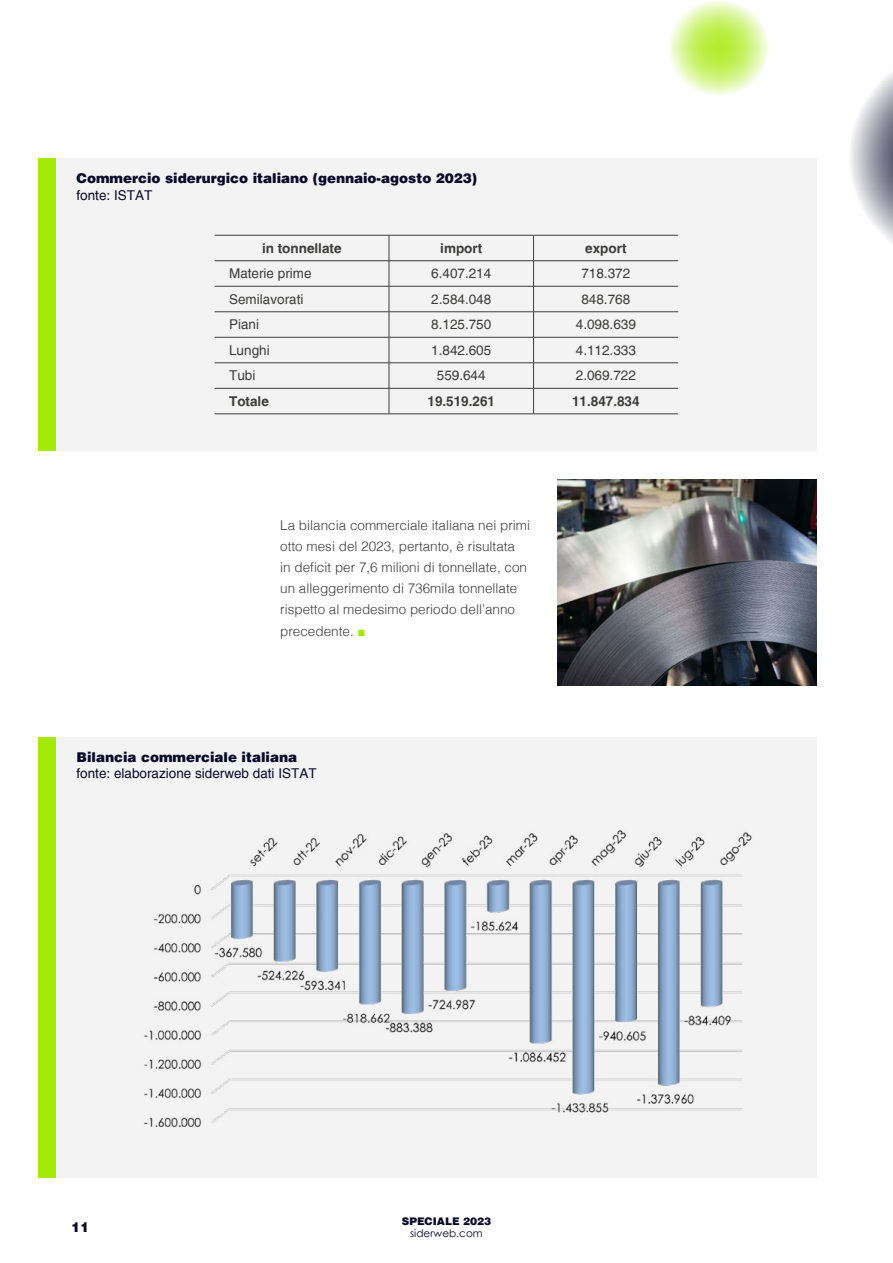
<style>
.page{position:relative;width:893px;height:1263px;background:#fff}
.page>*{position:absolute;margin:0;border:0;box-sizing:border-box;transform-origin:0 0}
.t1{font:300 13.5px/21px "Helvetica";color:#3c3c3b}
.t2{font:13.5px "Helvetica";color:#3c3c3b}
.t3{font:900 13.5px "Helvetica";color:#070929}
.t4{font:700 13.5px "Helvetica";color:#3c3c3b}
.t5{font:13.5px "Helvetica";color:#070929}
.t6{font:900 10.5px "Helvetica";color:#070929}
.t7{font:10.5px "Century Gothic";color:#070929}
.s1{font-family:"Arial";font-weight:900;color:#a5e90a}
</style>
<div class="page">
<div style="left:55px;top:158px;width:761px;height:293px;background:#f3f3f3"></div>
<div style="left:55px;top:737px;width:761px;height:440px;background:#f3f3f3"></div>
<div style="left:38px;top:158px;width:17px;height:293px;background:#a5e90a"></div>
<div style="left:38px;top:737px;width:17px;height:440px;background:#a5e90a"></div>
<img style="left:144px;top:830px;width:608px;height:297px">
<img style="left:557px;top:480px;width:259px;height:206px">
<svg style="left:850px;top:72px;width:43px;height:171px"></svg>
<svg style="left:669px;top:0;width:100px;height:96px;background:#d7f595"></svg>
<hr style="left:215px;top:235px;width:174px;height:1px;background:#3c3c3b">
<hr style="left:389px;top:235px;width:145px;height:1px;background:#3c3c3b">
<hr style="left:534px;top:235px;width:144px;height:1px;background:#3c3c3b">
<hr style="left:215px;top:260px;width:174px;height:1px;background:#3c3c3b">
<hr style="left:389px;top:260px;width:145px;height:1px;background:#3c3c3b">
<hr style="left:534px;top:260px;width:144px;height:1px;background:#3c3c3b">
<hr style="left:215px;top:286px;width:174px;height:1px;background:#3c3c3b">
<hr style="left:389px;top:286px;width:145px;height:1px;background:#3c3c3b">
<hr style="left:534px;top:286px;width:144px;height:1px;background:#3c3c3b">
<hr style="left:215px;top:311px;width:174px;height:1px;background:#3c3c3b">
<hr style="left:389px;top:311px;width:145px;height:1px;background:#3c3c3b">
<hr style="left:534px;top:311px;width:144px;height:1px;background:#3c3c3b">
<hr style="left:215px;top:337px;width:174px;height:1px;background:#3c3c3b">
<hr style="left:389px;top:337px;width:145px;height:1px;background:#3c3c3b">
<hr style="left:534px;top:337px;width:144px;height:1px;background:#3c3c3b">
<hr style="left:215px;top:363px;width:174px;height:1px;background:#3c3c3b">
<hr style="left:389px;top:363px;width:145px;height:1px;background:#3c3c3b">
<hr style="left:534px;top:363px;width:144px;height:1px;background:#3c3c3b">
<hr style="left:215px;top:388px;width:174px;height:1px;background:#3c3c3b">
<hr style="left:389px;top:388px;width:145px;height:1px;background:#3c3c3b">
<svg style="left:389px;top:235px;width:1px;height:179px"></svg>
<hr style="left:534px;top:388px;width:144px;height:1px;background:#3c3c3b">
<svg style="left:533px;top:235px;width:1px;height:179px"></svg>
<hr style="left:215px;top:414px;width:174px;height:1px;background:#3c3c3b">
<hr style="left:389px;top:414px;width:145px;height:1px;background:#3c3c3b">
<hr style="left:534px;top:414px;width:144px;height:1px;background:#3c3c3b">
<p class="t3" style="left:77px;top:170px;width:402px">Commercio siderurgico italiano (gennaio-agosto 2023)</p>
<p class="t5" style="left:77px;top:187px;width:77px">fonte: ISTAT</p>
<p class="t4" style="left:262px;top:240px;width:81px">in tonnellate</p>
<p class="t4" style="left:440px;top:240px;width:43px">import</p>
<p class="t4" style="left:585px;top:240px;width:43px">export</p>
<p class="t2" style="left:229px;top:266px;width:84px">Materie prime</p>
<p class="t2" style="left:431px;top:266px;width:62px">6.407.214</p>
<p class="t2" style="left:581px;top:266px;width:50px">718.372</p>
<p class="t2" style="left:229px;top:291px;width:76px">Semilavorati</p>
<p class="t2" style="left:431px;top:291px;width:62px">2.584.048</p>
<p class="t2" style="left:581px;top:291px;width:50px">848.768</p>
<p class="t2" style="left:229px;top:317px;width:32px">Piani</p>
<p class="t2" style="left:431px;top:317px;width:62px">8.125.750</p>
<p class="t2" style="left:576px;top:317px;width:62px">4.098.639</p>
<p class="t2" style="left:229px;top:342px;width:42px">Lunghi</p>
<p class="t2" style="left:431px;top:342px;width:62px">1.842.605</p>
<p class="t2" style="left:576px;top:342px;width:62px">4.112.333</p>
<p class="t2" style="left:229px;top:368px;width:28px">Tubi</p>
<p class="t2" style="left:437px;top:368px;width:50px">559.644</p>
<p class="t2" style="left:576px;top:368px;width:62px">2.069.722</p>
<p class="t4" style="left:229px;top:393px;width:41px">Totale</p>
<p class="t4" style="left:427px;top:393px;width:69px">19.519.261</p>
<p class="t4" style="left:572px;top:393px;width:69px">11.847.834</p>
<p class="t1" style="left:280px;top:514px;width:251px">La bilancia commerciale italiana nei primi otto mesi del 2023, pertanto, è risultata<br>in deficit per 7,6 milioni di tonnellate, con un alleggerimento di 736mila tonnellate rispetto al medesimo periodo dell’anno</p>
<p class="t1" style="left:280px;top:621px;width:87px">precedente. <span class="s1">■</span></p>
<p class="t3" style="left:77px;top:748px;width:222px">Bilancia commerciale italiana</p>
<p class="t5" style="left:77px;top:766px;width:242px">fonte: elaborazione siderweb dati ISTAT</p>
<p class="t3" style="left:71px;top:1218px;width:20px">11</p>
<p class="t6" style="left:402px;top:1214px;width:91px">SPECIALE 2023</p>
<p class="t7" style="left:410px;top:1226px;width:74px">siderweb.com</p>
</div>
